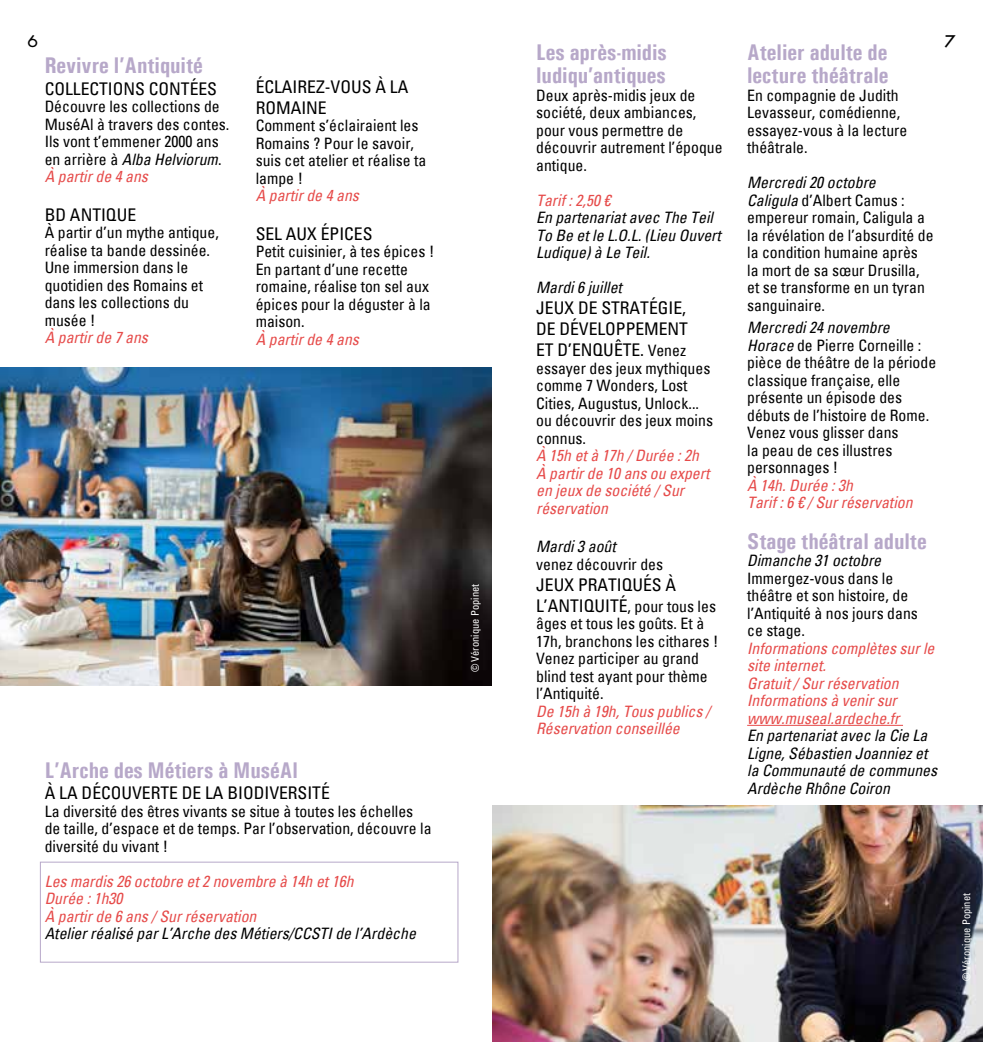
<style>
.page{position:relative;width:983px;height:1042px;background:#fff}
.page>*{position:absolute;margin:0;border:0;box-sizing:border-box;transform-origin:0 0}
.t1{font:700 condensed 22.75px/22.8px "Univers";color:#b7a8c9}
.t2{font:condensed 17.5px/21px "Univers";color:#000}
.t3{font:condensed 15.75px/17.5px "Univers";color:#000}
.t4{font:italic condensed 15.75px/17.5px "Univers";color:#e64b4a}
.t5{font:italic condensed 15.75px/17.5px "Univers";color:#000}
.t6{font:700 15.75px "Metamorphose";color:#000}
.t7{font:condensed 10.5px "Univers";color:#fff}
.s1{font-style:italic}
.s2{font-style:italic;color:#e64b4a}
.s3{font-size:15.75px}
.s4{font-size:17.5px}
</style>
<div class="page">
<div style="left:40px;top:861px;width:418px;height:101px;background:#fff;border:1px solid #b7a8c9"></div>
<img style="left:0;top:368px;width:491px;height:317px">
<img style="left:492px;top:805px;width:490px;height:237px">
<hr style="left:747px;top:725px;width:155px;height:1px;background:#e64b4a">
<p class="t6" style="left:27px;top:30px;width:13px">6</p>
<p class="t6" style="left:944px;top:30px;width:13px">7</p>
<h1 class="t1" style="left:45px;top:54px;width:160px">Revivre l’Antiquité</h1>
<p class="t2" style="left:45px;top:77px;width:174px">COLLECTIONS CONTÉES</p>
<p class="t3" style="left:45px;top:97px;width:186px">Découvre les collections de<br>MuséAl à travers des contes.<br>Ils vont t’emmener 2000 ans en arrière à <span class="s1">Alba Helviorum</span>.<br><span class="s2">À partir de 4 ans</span></p>
<p class="t2" style="left:45px;top:203px;width:93px">BD ANTIQUE</p>
<p class="t3" style="left:45px;top:223px;width:176px">À partir d’un mythe antique, réalise ta bande dessinée.<br>Une immersion dans le quotidien des Romains et dans les collections du musée !</p>
<p class="t4" style="left:45px;top:328px;width:105px">À partir de 7 ans</p>
<h1 class="t1" style="left:536px;top:41px;width:132px">Les après-midis ludiqu’antiques</h1>
<p class="t3" style="left:536px;top:86px;width:188px">Deux après-midis jeux de société, deux ambiances, pour vous permettre de découvrir autrement l’époque antique.</p>
<p class="t4" style="left:536px;top:191px;width:76px">Tarif : 2,50 €</p>
<p class="t5" style="left:536px;top:208px;width:186px">En partenariat avec The Teil<br>To Be et le L.O.L. (Lieu Ouvert<br>Ludique) à Le Teil.</p>
<p class="t5" style="left:536px;top:278px;width:87px">Mardi 6 juillet</p>
<p class="t2" style="left:536px;top:297px;width:153px;text-align:justify">JEUX DE STRATÉGIE, DE DÉVELOPPEMENT ET D’ENQUÊTE. <span class="s3">Venez</span></p>
<p class="t3" style="left:536px;top:359px;width:178px">essayer des jeux mythiques comme 7 Wonders, Lost<br>Cities, Augustus, Unlock... ou découvrir des jeux moins connus.</p>
<p class="t4" style="left:536px;top:446px;width:175px">À 15h et à 17h / Durée : 2h<br>À partir de 10 ans ou expert en jeux de société / Sur réservation</p>
<p class="t5" style="left:536px;top:537px;width:81px">Mardi 3 août</p>
<p class="t3" style="left:536px;top:555px;width:128px">venez découvrir des</p>
<p class="t2" style="left:536px;top:574px;width:142px">JEUX PRATIQUÉS À</p>
<p class="t3" style="left:536px;top:597px;width:183px"><span class="s4">L’ANTIQUITÉ</span>, pour tous les âges et tous les goûts. Et à<br>17h, branchons les cithares !<br>Venez participer au grand blind test ayant pour thème l’Antiquité.</p>
<p class="t4" style="left:536px;top:702px;width:176px">De 15h à 19h, Tous publics /<br>Réservation conseillée</p>
<h1 class="t1" style="left:747px;top:41px;width:143px">Atelier adulte de lecture théâtrale</h1>
<p class="t3" style="left:747px;top:86px;width:162px">En compagnie de Judith<br>Levasseur, comédienne, essayez-vous à la lecture théâtrale.</p>
<p class="t3" style="left:747px;top:173px;width:188px"><span class="s1">Mercredi 20 octobre<br>Caligula</span> d’Albert Camus : empereur romain, Caligula a la révélation de l’absurdité de la condition humaine après<br>la mort de sa sœur Drusilla, et se transforme en un tyran sanguinaire.</p>
<p class="t3" style="left:747px;top:319px;width:190px"><span class="s1">Mercredi 24 novembre<br>Horace</span> de Pierre Corneille : pièce de théâtre de la période classique française, elle présente un épisode des débuts de l’histoire de Rome.<br>Venez vous glisser dans<br>la peau de ces illustres personnages !</p>
<p class="t4" style="left:747px;top:476px;width:167px">À 14h. Durée : 3h<br>Tarif : 6 € / Sur réservation</p>
<h1 class="t1" style="left:747px;top:529px;width:181px">Stage théâtral adulte</h1>
<p class="t5" style="left:747px;top:551px;width:135px">Dimanche 31 octobre</p>
<p class="t3" style="left:747px;top:569px;width:172px">Immergez-vous dans le théâtre et son histoire, de l’Antiquité à nos jours dans ce stage.</p>
<p class="t4" style="left:747px;top:639px;width:189px">Informations complètes sur le site internet.<br>Gratuit / Sur réservation<br>Informations à venir sur www.museal.ardeche.fr</p>
<p class="t5" style="left:747px;top:726px;width:191px">En partenariat avec la Cie La<br>Ligne, Sébastien Joanniez et la Communauté de communes<br>Ardèche Rhône Coiron</p>
<p class="t2" style="left:255px;top:76px;width:154px">ÉCLAIREZ-VOUS À LA<br>ROMAINE</p>
<p class="t3" style="left:255px;top:117px;width:172px">Comment s’éclairaient les<br>Romains ? Pour le savoir, suis cet atelier et réalise ta lampe !</p>
<p class="t4" style="left:255px;top:187px;width:105px">À partir de 4 ans</p>
<p class="t2" style="left:255px;top:223px;width:118px">SEL AUX ÉPICES</p>
<p class="t3" style="left:255px;top:243px;width:180px">Petit cuisinier, à tes épices !<br>En partant d’une recette romaine, réalise ton sel aux épices pour la déguster à la maison.</p>
<p class="t4" style="left:255px;top:330px;width:105px">À partir de 4 ans</p>
<p class="t7" style="left:468px;top:672px;width:90px;rotate:-90deg">© Véronique Popinet</p>
<h1 class="t1" style="left:45px;top:759px;width:254px">L’Arche des Métiers à MuséAl</h1>
<p class="t2" style="left:45px;top:782px;width:286px">À LA DÉCOUVERTE DE LA BIODIVERSITÉ</p>
<p class="t3" style="left:45px;top:802px;width:388px">La diversité des êtres vivants se situe à toutes les échelles de taille, d’espace et de temps. Par l’observation, découvre la diversité du vivant !</p>
<p class="t4" style="left:45px;top:872px;width:310px">Les mardis 26 octobre et 2 novembre à 14h et 16h<br>Durée : 1h30<br>À partir de 6 ans / Sur réservation</p>
<p class="t5" style="left:45px;top:925px;width:372px">Atelier réalisé par L’Arche des Métiers/CCSTI de l’Ardèche</p>
<p class="t7" style="left:959px;top:981px;width:90px;rotate:-90deg">© Véronique Popinet</p>
</div>
